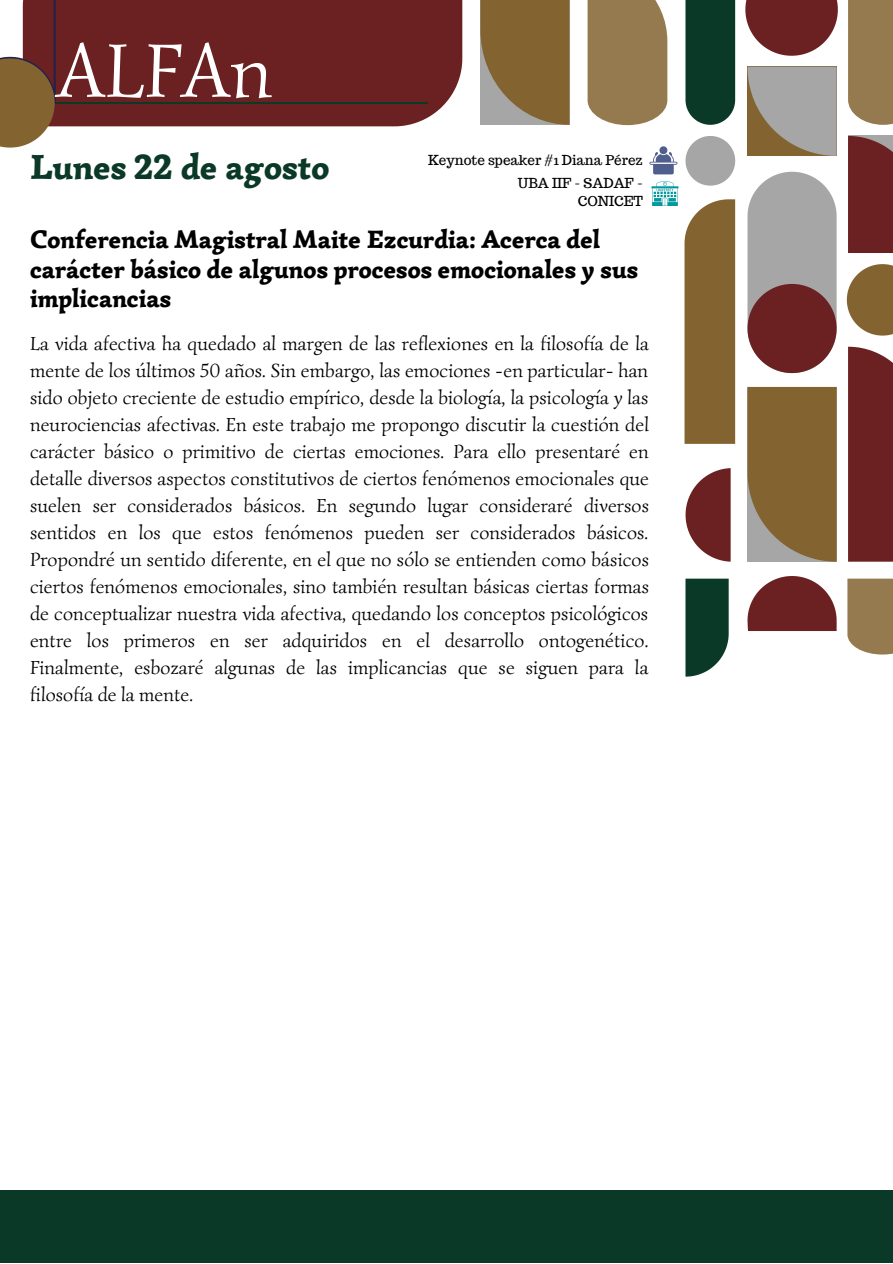
<style>
.page{position:relative;width:893px;height:1264px;background:#fff}
.page>*{position:absolute;margin:0;border:0;box-sizing:border-box;transform-origin:0 0}
.t1{font:77.7px "Simonetta";color:#fff}
.t2{font:900 35.25px "Simonetta";color:#0b3927}
.t3{font:900 25.5px/29.2px "Simonetta";color:#000}
.t4{font:19.5px/27px "Simonetta";letter-spacing:.005em;color:#000;text-align:justify}
.t5{font:13.5px/22.8px "Trocchi";color:#000;text-align:right}
</style>
<div class="page">
<div style="left:685px;top:0;width:50px;height:125px;background:#0b3927"></div>
<div style="left:848px;top:0;width:44px;height:125px;background:#947a4e"></div>
<svg style="left:847px;top:578px;width:45px;height:76px;background:#9a8158"></svg>
<svg style="left:587px;top:0;width:80px;height:125px;background:#9b8359"></svg>
<svg style="left:745px;top:0;width:92px;height:56px"></svg>
<svg style="left:685px;top:468px;width:45px;height:93px"></svg>
<svg style="left:747px;top:67px;width:89px;height:89px;background:#9e978b"></svg>
<svg style="left:846px;top:264px;width:46px;height:71px"></svg>
<svg style="left:747px;top:387px;width:89px;height:174px;background:#866b3d"></svg>
<svg style="left:480px;top:0;width:89px;height:125px;background:#886f43"></svg>
<svg style="left:747px;top:172px;width:89px;height:201px;background:#9a8080"></svg>
<svg style="left:747px;top:576px;width:89px;height:55px"></svg>
<div style="left:848px;top:136px;width:44px;height:117px;background:#6b2121"></div>
<div style="left:848px;top:347px;width:44px;height:214px;background:#6b2121"></div>
<div style="left:68px;top:0;width:394px;height:126px;background:#6b2121"></div>
<svg style="left:685px;top:578px;width:43px;height:98px;background:#234d3c"></svg>
<hr style="left:55px;top:102px;width:373px;height:2px;background:#0b3927">
<svg style="left:0;top:0;width:68px;height:148px"></svg>
<div style="left:0;top:1189px;width:892px;height:73px;background:#0b3927"></div>
<svg style="left:649px;top:136px;width:87px;height:308px"></svg>
<h1 class="t1" style="left:57px;top:22px;width:217px">ALFAn</h1>
<h2 class="t2" style="left:30px;top:145px;width:301px">Lunes 22 de agosto</h2>
<p class="t5" style="left:428px;top:149px;width:216px">Keynote speaker #1 Diana Pérez<br>UBA IIF - SADAF -</p>
<p class="t5" style="left:578px;top:189px;width:67px">CONICET</p>
<h3 class="t3" style="left:30px;top:225px;width:609px">Conferencia Magistral Maite Ezcurdia: Acerca del carácter básico de algunos procesos emocionales y sus implicancias</h3>
<p class="t4" style="left:30px;top:330px;width:620px">La vida afectiva ha quedado al margen de las reflexiones en la filosofía de la mente de los últimos 50 años. Sin embargo, las emociones -en particular- han sido objeto creciente de estudio empírico, desde la biología, la psicología y las neurociencias afectivas. En este trabajo me propongo discutir la cuestión del carácter básico o primitivo de ciertas emociones. Para ello presentaré en detalle diversos aspectos constitutivos de ciertos fenómenos emocionales que suelen ser considerados básicos. En segundo lugar consideraré diversos sentidos en los que estos fenómenos pueden ser considerados básicos.<br>Propondré un sentido diferente, en el que no sólo se entienden como básicos ciertos fenómenos emocionales, sino también resultan básicas ciertas formas de conceptualizar nuestra vida afectiva, quedando los conceptos psicológicos entre los primeros en ser adquiridos en el desarrollo ontogenético.<br>Finalmente, esbozaré algunas de las implicancias que se siguen para la filosofía de la mente.</p>
</div>
